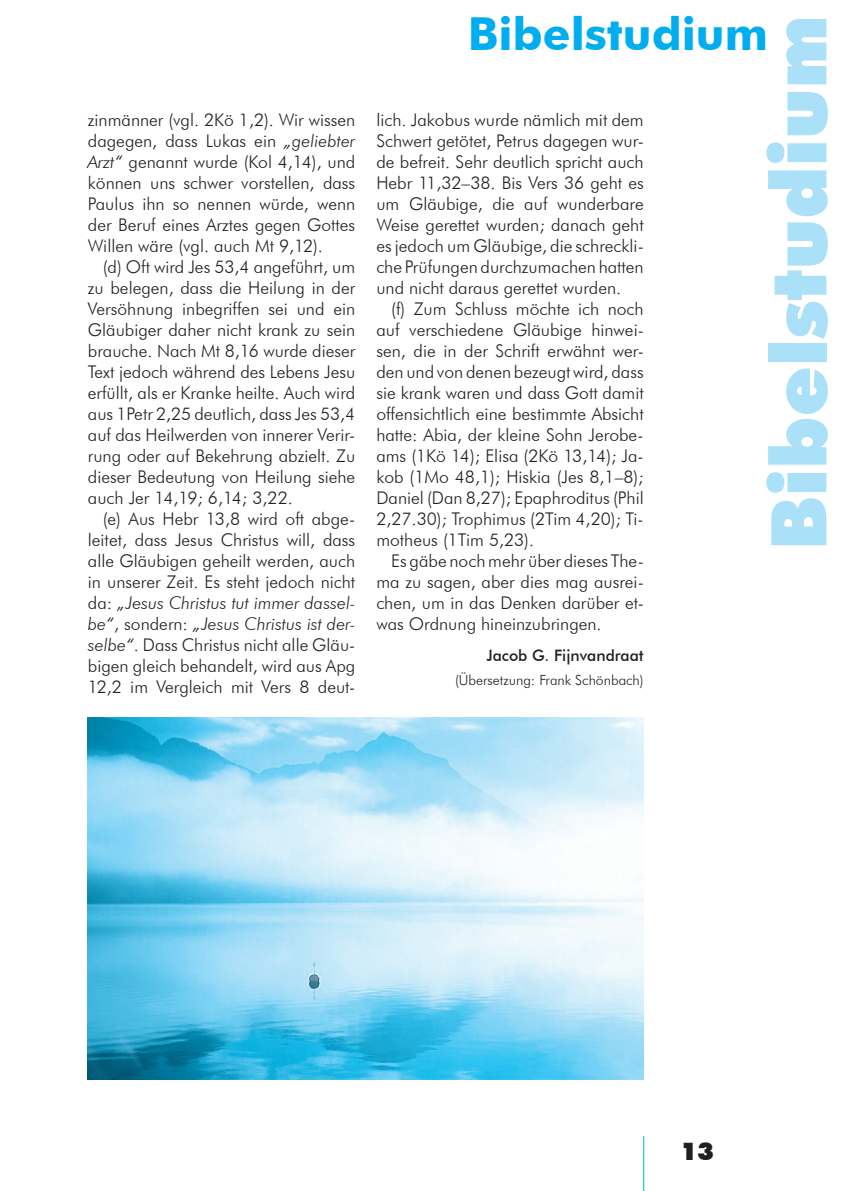
<style>
.page{position:relative;width:843px;height:1191px;background:#fff}
.page>*{position:absolute;margin:0;border:0;box-sizing:border-box;transform-origin:0 0}
.t1{font:900 77px "Futura BT";color:#abe0f9}
.t2{font:700 45.5px "Futura BT";color:#00aeef}
.t3{font:900 24.5px "Futura BT";color:#231f20}
.t4{font:300 17.5px/21px "Futura BT";color:#231f20;text-align:justify}
.t5{font:500 15.75px "Futura BT";color:#231f20}
.t6{font:300 14px "Futura BT";color:#231f20}
.s1{font-style:italic}
</style>
<div class="page">
<hr style="left:643px;top:1136px;width:1px;height:55px;background:#00aeef">
<img style="left:88px;top:718px;width:555px;height:362px">
<p class="t4" style="left:88px;top:109px;width:269px">zinmänner (vgl. 2Kö 1,2). Wir wissen dagegen, dass Lukas ein <span class="s1">„geliebter Arzt“</span> genannt wurde (Kol 4,14), und können uns schwer vorstellen, dass Paulus ihn so nennen würde, wenn der Beruf eines Arztes gegen Gottes Willen wäre (vgl. auch Mt 9,12).</p>
<p class="t4" style="left:88px;top:256px;width:269px;text-indent:15px">(d) Oft wird Jes 53,4 angeführt, um zu belegen, dass die Heilung in der Versöhnung inbegriffen sei und ein Gläubiger daher nicht krank zu sein brauche. Nach Mt 8,16 wurde dieser Text jedoch während des Lebens Jesu erfüllt, als er Kranke heilte. Auch wird aus 1Petr 2,25 deutlich, dass Jes 53,4 auf das Heilwerden von innerer Verir&shy;rung oder auf Bekehrung abzielt. Zu dieser Bedeutung von Heilung siehe auch Jer 14,19; 6,14; 3,22.</p>
<p class="t4" style="left:88px;top:508px;width:269px;text-indent:15px">(e) Aus Hebr 13,8 wird oft abge&shy;leitet, dass Jesus Christus will, dass alle Gläubigen geheilt werden, auch in unserer Zeit. Es steht jedoch nicht da: <span class="s1">„Jesus Christus tut immer dassel&shy;be“</span>, sondern: <span class="s1">„Jesus Christus ist der&shy;selbe“</span>. Dass Christus nicht alle Gläu&shy;bigen gleich behandelt, wird aus Apg 12,2 im Vergleich mit Vers 8 deut-</p>
<h2 class="t2" style="left:468px;top:6px;width:301px">Bibelstudium</h2>
<h1 class="t1" style="left:752px;top:550px;width:537px;rotate:-90deg">Bibelstudium</h1>
<p class="t4" style="left:376px;top:109px;width:269px">lich. Jakobus wurde nämlich mit dem Schwert getötet, Petrus dagegen wur&shy;de befreit. Sehr deutlich spricht auch Hebr 11,32–38. Bis Vers 36 geht es um Gläubige, die auf wunderbare Weise gerettet wurden; danach geht es jedoch um Gläubige, die schreckli&shy;che Prüfungen durchzumachen hatten und nicht daraus gerettet wurden.</p>
<p class="t4" style="left:376px;top:298px;width:269px;text-indent:15px">(f) Zum Schluss möchte ich noch auf verschiedene Gläubige hinwei&shy;sen, die in der Schrift erwähnt wer&shy;den und von denen bezeugt wird, dass sie krank waren und dass Gott damit offensichtlich eine bestimmte Absicht hatte: Abia, der kleine Sohn Jerobe&shy;ams (1Kö 14); Elisa (2Kö 13,14); Ja&shy;kob (1Mo 48,1); Hiskia (Jes 8,1–8); Daniel (Dan 8,27); Epaphroditus (Phil 2,27.30); Trophimus (2Tim 4,20); Ti&shy;motheus (1Tim 5,23).</p>
<p class="t4" style="left:376px;top:550px;width:269px;text-indent:15px">Es gäbe noch mehr über dieses The&shy;ma zu sagen, aber dies mag ausrei&shy;chen, um in das Denken darüber et&shy;was Ordnung hineinzubringen.</p>
<p class="t5" style="left:486px;top:646px;width:159px">Jacob G. Fijnvandraat</p>
<p class="t6" style="left:455px;top:671px;width:190px">(Übersetzung: Frank Schönbach)</p>
<h3 class="t3" style="left:680px;top:1136px;width:35px">13</h3>
</div>
